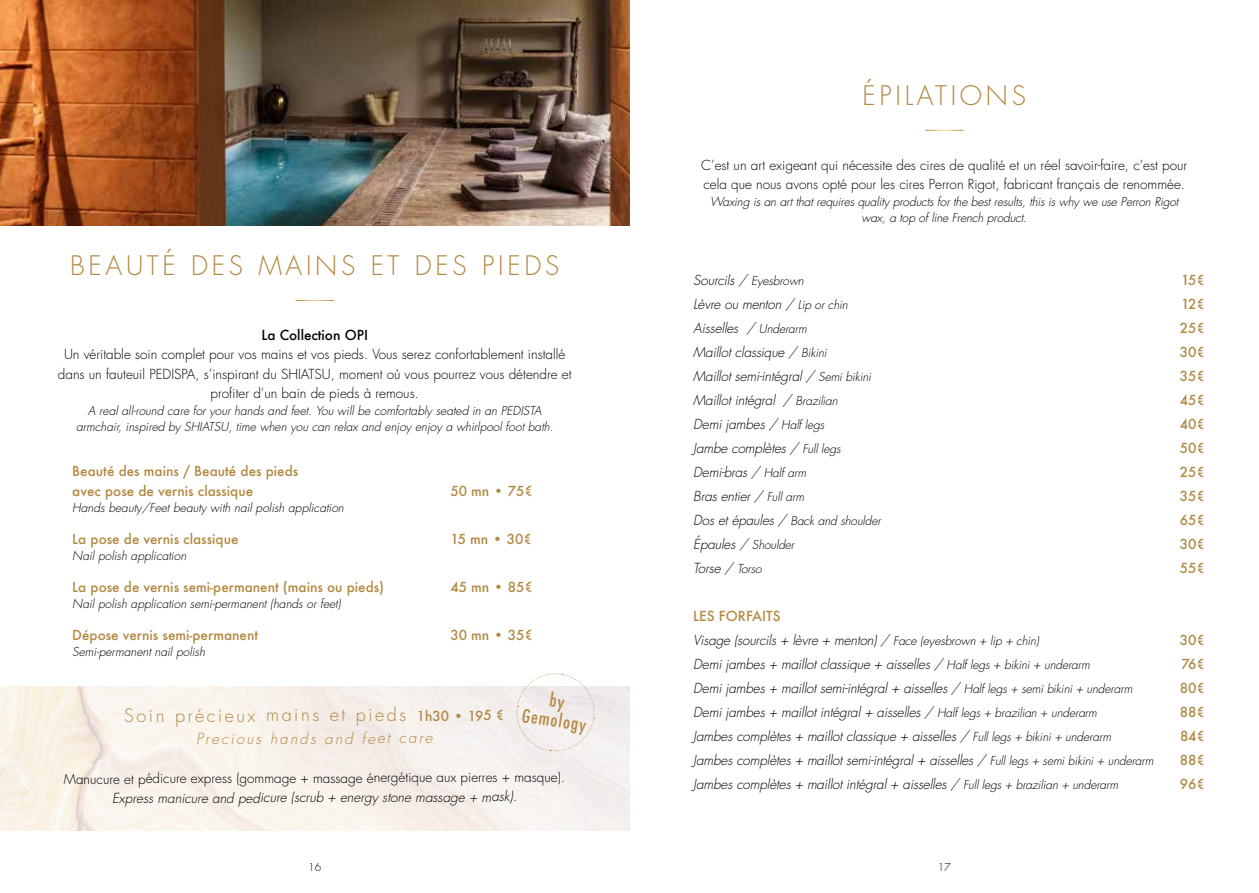
<style>
.page{position:relative;width:1259px;height:893px;background:#fff}
.page>*{position:absolute;margin:0;border:0;box-sizing:border-box;transform-origin:0 0}
.t1{font:300 26.25px "Futura";letter-spacing:.14em;color:#b38842}
.t2{font:300 18px "Futura";letter-spacing:.135em;color:#b38842}
.t3{font:500 condensed 18px/19.5px "Futura";color:#b38842;text-align:center}
.t4{font:italic 300 15px "Futura";color:#b38842}
.t5{font:italic 300 13.5px/24px "Futura";letter-spacing:-.01em;color:#000}
.t6{font:300 13.5px/19.5px "Futura";color:#000}
.t7{font:500 13.5px/19.5px "Futura";color:#b38842}
.t8{font:500 13.5px "Futura";color:#000}
.t9{font:italic 300 12px/16.5px "Futura";color:#000;text-align:center}
.t10{font:300 10.5px "Futura";color:#000}
.s1{font-weight:500;font-size:13.5px}
.s2{font-size:12px}
.s3{font-size:13.5px}
.s4{font-weight:500;font-style:normal;color:#b38842}
</style>
<div class="page">
<svg style="left:515px;top:673px;width:81px;height:80px"></svg>
<img style="left:0;top:0;width:629px;height:225px">
<h1 class="t1" style="left:862px;top:79px;width:165px">ÉPILATIONS</h1>
<h1 class="t1" style="left:70px;top:249px;width:491px">BEAUTÉ DES MAINS ET DES PIEDS</h1>
<p class="t8" style="left:261px;top:326px;width:108px">La Collection OPI</p>
<p class="t6" style="left:58px;top:345px;width:515px;text-align:center">Un véritable soin complet pour vos mains et vos pieds. Vous serez confortablement installé dans un fauteuil PEDISPA, s’inspirant du SHIATSU, moment où vous pourrez vous détendre et profiter d’un bain de pieds à remous.</p>
<p class="t9" style="left:76px;top:402px;width:482px">A real all-round care for your hands and feet. You will be comfortably seated in an PEDISTA armchair, inspired by SHIATSU, time when you can relax and enjoy enjoy a whirlpool foot bath.</p>
<p class="t7" style="left:72px;top:461px;width:227px">Beauté des mains / Beauté des pieds avec pose de vernis classique</p>
<p class="t7" style="left:450px;top:481px;width:84px">50 mn • 75€</p>
<p class="t9" style="left:72px;top:500px;width:276px">Hands beauty/Feet beauty with nail polish application</p>
<p class="t7" style="left:72px;top:529px;width:168px">La pose de vernis classique</p>
<p class="t7" style="left:450px;top:529px;width:83px">15 mn • 30€</p>
<p class="t9" style="left:72px;top:548px;width:118px">Nail polish application</p>
<p class="t7" style="left:72px;top:577px;width:313px">La pose de vernis semi-permanent (mains ou pieds)</p>
<p class="t7" style="left:450px;top:577px;width:84px">45 mn • 85€</p>
<p class="t9" style="left:72px;top:596px;width:273px">Nail polish application semi-permanent (hands or feet)</p>
<p class="t7" style="left:72px;top:625px;width:187px">Dépose vernis semi-permanent</p>
<p class="t7" style="left:450px;top:625px;width:84px">30 mn • 35€</p>
<p class="t9" style="left:72px;top:644px;width:137px">Semi-permanent nail polish</p>
<h2 class="t3" style="left:526px;top:686px;width:66px;rotate:9deg">by<br>Gemology</h2>
<h2 class="t2" style="left:124px;top:703px;width:381px">Soin précieux mains et pieds <span class="s1">1h30 • 195 €</span></h2>
<p class="t4" style="left:196px;top:729px;width:241px">Precious hands and feet care</p>
<p class="t6" style="left:64px;top:768px;width:503px">Manucure et pédicure express (gommage + massage énergétique aux pierres + masque).</p>
<p class="t5" style="left:112px;top:785px;width:410px">Express manicure and pedicure (scrub + energy stone massage + mask).</p>
<p class="t6" style="left:701px;top:155px;width:487px">C’est un art exigeant qui nécessite des cires de qualité et un réel savoir-faire, c’est pour cela que nous avons opté pour les cires Perron Rigot, fabricant français de renommée.</p>
<p class="t9" style="left:710px;top:193px;width:472px">Waxing isan artthatrequiresquality productsforthe bestresults,thisiswhy we use Perron Rigot wax,a top ofline French product.</p>
<p class="t5" style="left:693px;top:268px;width:115px">Sourcils/ <span class="s2">Eyesbrown</span></p>
<p class="t7" style="left:1181px;top:270px;width:25px">15€</p>
<p class="t5" style="left:693px;top:292px;width:159px">Lèvre ou menton / <span class="s2">Lip orchin</span></p>
<p class="t7" style="left:1181px;top:294px;width:25px">12€</p>
<p class="t5" style="left:693px;top:316px;width:118px">Aisselles / <span class="s2">Underarm</span></p>
<p class="t7" style="left:1180px;top:318px;width:26px">25€</p>
<p class="t5" style="left:693px;top:340px;width:138px">Maillotclassique / <span class="s2">Bikini</span></p>
<p class="t7" style="left:1180px;top:342px;width:26px">30€</p>
<p class="t5" style="left:693px;top:364px;width:182px">Maillotsemi-intégral/ <span class="s2">Semibikini</span></p>
<p class="t7" style="left:1180px;top:366px;width:26px">35€</p>
<p class="t5" style="left:693px;top:388px;width:149px">Maillotintégral / <span class="s2">Brazilian</span></p>
<p class="t7" style="left:1180px;top:390px;width:26px">45€</p>
<p class="t5" style="left:693px;top:412px;width:135px">Demijambes/ <span class="s2">Halflegs</span></p>
<p class="t7" style="left:1180px;top:414px;width:26px">40€</p>
<p class="t5" style="left:693px;top:436px;width:152px">Jambe complètes/ <span class="s2">Fulllegs</span></p>
<p class="t7" style="left:1180px;top:438px;width:26px">50€</p>
<p class="t5" style="left:693px;top:460px;width:117px">Demi-bras/ <span class="s2">Halfarm</span></p>
<p class="t7" style="left:1180px;top:462px;width:26px">25€</p>
<p class="t5" style="left:693px;top:484px;width:115px">Brasentier/ <span class="s2">Fullarm</span></p>
<p class="t7" style="left:1180px;top:486px;width:26px">35€</p>
<p class="t9" style="left:693px;top:513px;width:192px"><span class="s3">Dosetépaules/</span> Backand shoulder</p>
<p class="t7" style="left:1180px;top:510px;width:26px">65€</p>
<p class="t5" style="left:693px;top:532px;width:105px">Épaules/ <span class="s2">Shoulder</span></p>
<p class="t7" style="left:1180px;top:534px;width:26px">30€</p>
<p class="t5" style="left:693px;top:556px;width:73px">Torse / <span class="s2">Torso</span></p>
<p class="t7" style="left:1180px;top:558px;width:26px">55€</p>
<p class="t5" style="left:693px;top:604px;width:350px"><span class="s4">LES FORFAITS<br></span>Visage (sourcils+ lèvre + menton)/ <span class="s2">Face (eyesbrown + lip + chin)</span></p>
<p class="t7" style="left:1180px;top:630px;width:26px">30€</p>
<p class="t5" style="left:693px;top:652px;width:401px">Demijambes+ maillotclassique + aisselles/ <span class="s2">Halflegs+ bikini+ underarm</span></p>
<p class="t7" style="left:1181px;top:654px;width:25px">76€</p>
<p class="t5" style="left:693px;top:676px;width:443px">Demijambes+ maillotsemi-intégral+ aisselles/ <span class="s2">Halflegs+ semibikini+ underarm</span></p>
<p class="t7" style="left:1180px;top:678px;width:26px">80€</p>
<p class="t5" style="left:693px;top:700px;width:408px">Demijambes+ maillotintégral+ aisselles/ <span class="s2">Halflegs+ brazilian + underarm</span></p>
<p class="t7" style="left:1180px;top:702px;width:26px">88€</p>
<p class="t5" style="left:693px;top:724px;width:422px">Jambescomplètes+ maillotclassique + aisselles/ <span class="s2">Fulllegs+ bikini+ underarm</span></p>
<p class="t7" style="left:1180px;top:726px;width:26px">84€</p>
<p class="t5" style="left:693px;top:748px;width:464px">Jambescomplètes+ maillotsemi-intégral+ aisselles/ <span class="s2">Fulllegs+ semibikini+ underarm</span></p>
<p class="t7" style="left:1180px;top:750px;width:26px">88€</p>
<p class="t5" style="left:693px;top:772px;width:429px">Jambescomplètes+ maillotintégral+ aisselles/ <span class="s2">Fulllegs+ brazilian + underarm</span></p>
<p class="t7" style="left:1180px;top:774px;width:26px">96€</p>
<p class="t10" style="left:308px;top:861px;width:15px">16</p>
<p class="t10" style="left:937px;top:861px;width:15px">17</p>
</div>
